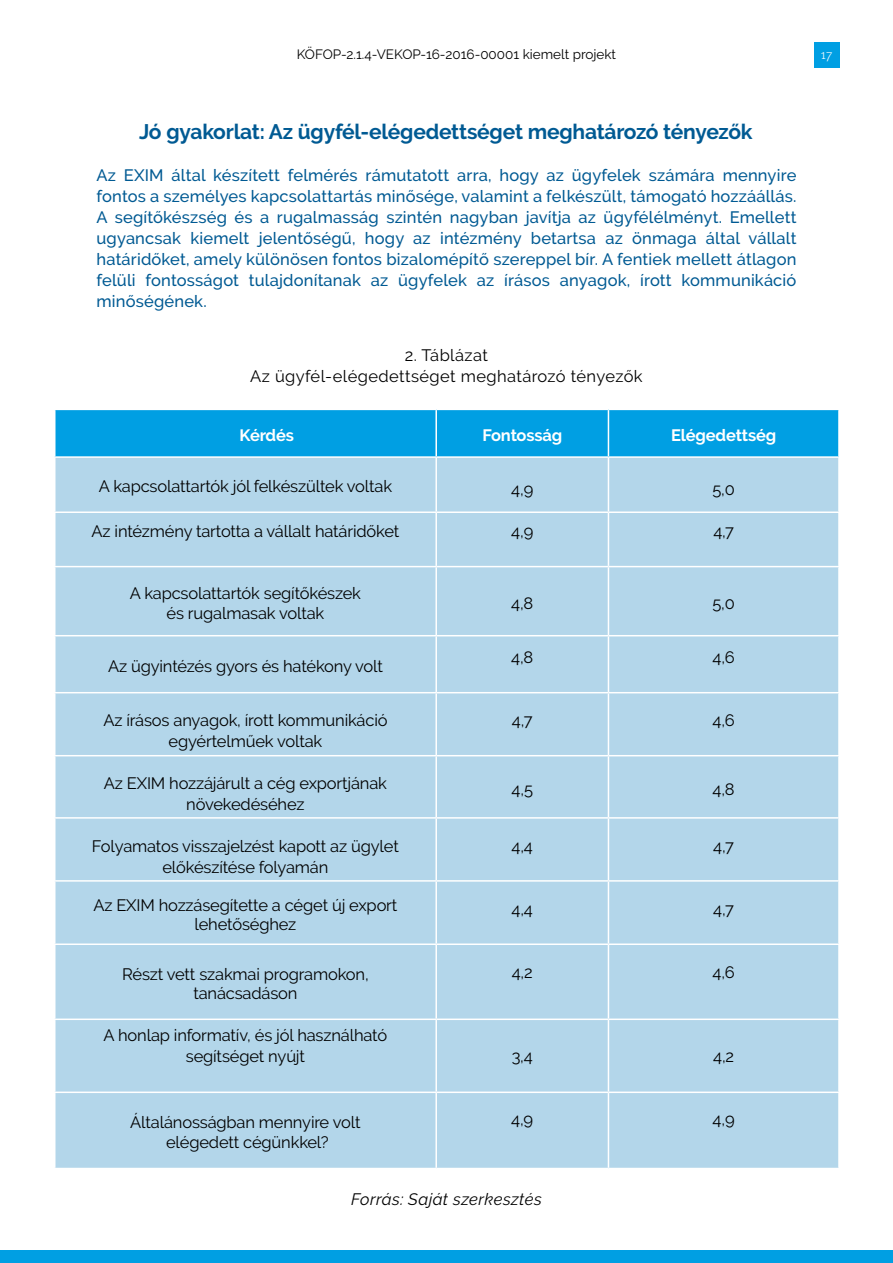
<style>
.page{position:relative;width:893px;height:1263px;background:#fff}
.page>*{position:absolute;margin:0;border:0;box-sizing:border-box;transform-origin:0 0}
.t1{font:700 21px "Raleway";letter-spacing:-.01em;color:#005a93}
.t2{font:16.5px/19.5px "Raleway";letter-spacing:-.01em;color:#000;text-align:center}
.t3{font:500 16.5px/21px "Raleway";letter-spacing:.01em;color:#005a93;text-align:justify}
.t4{font:16.5px/21px "Raleway";letter-spacing:.025em;color:#000;text-align:center}
.t5{font:700 16.5px "Raleway";letter-spacing:-.01em;color:#fff}
.t6{font:italic 16.5px "Raleway";letter-spacing:.025em;color:#000}
.t7{font:13.5px "Raleway";color:#000}
.t8{font:300 13.5px "FF Meta Pro";color:#fff}
</style>
<div class="page">
<div style="left:814px;top:43px;width:26px;height:25px;background:#009fe3"></div>
<div style="left:0;top:1250px;width:893px;height:13px;background:#009fe3"></div>
<div style="left:56px;top:410px;width:782px;height:46px;background:#009fe3"></div>
<div style="left:56px;top:458px;width:782px;height:710px;background:#b3d6ea"></div>
<hr style="left:435px;top:819px;width:2px;height:61px;background:#fff">
<hr style="left:608px;top:819px;width:1px;height:61px;background:#fff">
<hr style="left:54px;top:880px;width:382px;height:2px;background:#fff">
<hr style="left:436px;top:880px;width:172px;height:2px;background:#fff">
<hr style="left:435px;top:882px;width:2px;height:61px;background:#fff">
<hr style="left:608px;top:880px;width:232px;height:2px;background:#fff">
<hr style="left:608px;top:882px;width:1px;height:61px;background:#fff">
<hr style="left:54px;top:943px;width:382px;height:2px;background:#fff">
<hr style="left:436px;top:943px;width:172px;height:2px;background:#fff">
<hr style="left:435px;top:945px;width:2px;height:73px;background:#fff">
<hr style="left:608px;top:943px;width:232px;height:2px;background:#fff">
<hr style="left:608px;top:945px;width:1px;height:73px;background:#fff">
<hr style="left:54px;top:1018px;width:382px;height:2px;background:#fff">
<hr style="left:436px;top:1018px;width:172px;height:2px;background:#fff">
<hr style="left:435px;top:1020px;width:2px;height:71px;background:#fff">
<hr style="left:608px;top:1018px;width:232px;height:2px;background:#fff">
<hr style="left:608px;top:1020px;width:1px;height:71px;background:#fff">
<hr style="left:54px;top:1091px;width:382px;height:2px;background:#fff">
<hr style="left:436px;top:1091px;width:172px;height:2px;background:#fff">
<hr style="left:435px;top:1093px;width:2px;height:75px;background:#fff">
<hr style="left:608px;top:1091px;width:232px;height:2px;background:#fff">
<hr style="left:608px;top:1093px;width:1px;height:75px;background:#fff">
<hr style="left:435px;top:410px;width:2px;height:46px;background:#fff">
<hr style="left:608px;top:410px;width:1px;height:46px;background:#fff">
<hr style="left:435px;top:458px;width:2px;height:53px;background:#fff">
<hr style="left:608px;top:458px;width:1px;height:53px;background:#fff">
<hr style="left:54px;top:511px;width:382px;height:2px;background:#fff">
<hr style="left:436px;top:511px;width:172px;height:2px;background:#fff">
<hr style="left:435px;top:513px;width:2px;height:53px;background:#fff">
<hr style="left:608px;top:511px;width:232px;height:2px;background:#fff">
<hr style="left:608px;top:513px;width:1px;height:53px;background:#fff">
<hr style="left:54px;top:566px;width:382px;height:1px;background:#fff">
<hr style="left:436px;top:566px;width:172px;height:1px;background:#fff">
<hr style="left:435px;top:567px;width:2px;height:68px;background:#fff">
<hr style="left:608px;top:566px;width:232px;height:1px;background:#fff">
<hr style="left:608px;top:567px;width:1px;height:68px;background:#fff">
<hr style="left:54px;top:635px;width:382px;height:1px;background:#fff">
<hr style="left:436px;top:635px;width:172px;height:1px;background:#fff">
<hr style="left:435px;top:636px;width:2px;height:56px;background:#fff">
<hr style="left:608px;top:635px;width:232px;height:1px;background:#fff">
<hr style="left:608px;top:636px;width:1px;height:56px;background:#fff">
<hr style="left:54px;top:692px;width:382px;height:1px;background:#fff">
<hr style="left:436px;top:692px;width:172px;height:1px;background:#fff">
<hr style="left:435px;top:693px;width:2px;height:62px;background:#fff">
<hr style="left:608px;top:692px;width:232px;height:1px;background:#fff">
<hr style="left:608px;top:693px;width:1px;height:62px;background:#fff">
<hr style="left:54px;top:755px;width:382px;height:1px;background:#fff">
<hr style="left:436px;top:755px;width:172px;height:1px;background:#fff">
<hr style="left:435px;top:756px;width:2px;height:61px;background:#fff">
<hr style="left:608px;top:755px;width:232px;height:1px;background:#fff">
<hr style="left:608px;top:756px;width:1px;height:61px;background:#fff">
<hr style="left:54px;top:817px;width:382px;height:2px;background:#fff">
<hr style="left:436px;top:817px;width:172px;height:2px;background:#fff">
<hr style="left:608px;top:817px;width:232px;height:2px;background:#fff">
<p class="t7" style="left:297px;top:47px;width:321px">KÖFOP-2.1.4-VEKOP-16-2016-00001 kiemelt projekt</p>
<p class="t8" style="left:821px;top:44px;width:13px">17</p>
<p class="t1" style="left:139px;top:119px;width:615px">Jó gyakorlat: Az ügyfél-elégedettséget meghatározó tényezők</p>
<p class="t3" style="left:97px;top:164px;width:701px">Az EXIM által készített felmérés rámutatott arra, hogy az ügyfelek számára mennyire fontos a személyes kapcsolattartás minősége, valamint a felkészült, támogató hozzáállás.<br>A segítőkészség és a rugalmasság szintén nagyban javítja az ügyfélélményt. Emellett ugyancsak kiemelt jelentőségű, hogy az intézmény betartsa az önmaga által vállalt határidőket, amely különösen fontos bizalomépítő szereppel bír. A fentiek mellett átlagon felüli fontosságot tulajdonítanak az ügyfelek az írásos anyagok, írott kommunikáció minőségének.</p>
<p class="t4" style="left:250px;top:344px;width:394px">2. Táblázat<br>Az ügyfél-elégedettséget meghatározó tényezők</p>
<p class="t5" style="left:240px;top:426px;width:56px">Kérdés</p>
<p class="t5" style="left:482px;top:426px;width:81px">Fontosság</p>
<p class="t5" style="left:671px;top:426px;width:107px">Elégedettség</p>
<p class="t2" style="left:99px;top:477px;width:295px">A kapcsolattartók jól felkészültek voltak</p>
<p class="t2" style="left:511px;top:479px;width:24px">4,9</p>
<p class="t2" style="left:712px;top:479px;width:24px">5,0</p>
<p class="t2" style="left:92px;top:521px;width:309px">Az intézmény tartotta a vállalt határidőket</p>
<p class="t2" style="left:511px;top:521px;width:24px">4,9</p>
<p class="t2" style="left:713px;top:521px;width:22px">4,7</p>
<p class="t2" style="left:130px;top:583px;width:233px">A kapcsolattartók segítőkészek és rugalmasak voltak</p>
<p class="t2" style="left:511px;top:593px;width:24px">4,8</p>
<p class="t2" style="left:712px;top:593px;width:24px">5,0</p>
<p class="t2" style="left:108px;top:656px;width:276px">Az ügyintézés gyors és hatékony volt</p>
<p class="t2" style="left:511px;top:647px;width:24px">4,8</p>
<p class="t2" style="left:712px;top:647px;width:24px">4,6</p>
<p class="t2" style="left:103px;top:710px;width:286px;line-height:21px">Az írásos anyagok, írott kommunikáció egyértelműek voltak</p>
<p class="t2" style="left:512px;top:710px;width:22px">4,7</p>
<p class="t2" style="left:712px;top:710px;width:24px">4,6</p>
<p class="t2" style="left:104px;top:773px;width:285px;line-height:21px">Az EXIM hozzájárult a cég exportjának növekedéséhez</p>
<p class="t2" style="left:512px;top:779px;width:23px">4,5</p>
<p class="t2" style="left:713px;top:779px;width:24px">4,8</p>
<p class="t2" style="left:92px;top:836px;width:308px;line-height:21px">Folyamatos visszajelzést kapott az ügylet előkészítése folyamán</p>
<p class="t2" style="left:512px;top:836px;width:23px">4,4</p>
<p class="t2" style="left:713px;top:836px;width:22px">4,7</p>
<p class="t2" style="left:93px;top:895px;width:306px">Az EXIM hozzásegítette a céget új export lehetőséghez</p>
<p class="t2" style="left:512px;top:899px;width:23px">4,4</p>
<p class="t2" style="left:713px;top:899px;width:22px">4,7</p>
<p class="t2" style="left:122px;top:964px;width:248px">Részt vett szakmai programokon, tanácsadáson</p>
<p class="t2" style="left:512px;top:962px;width:22px">4,2</p>
<p class="t2" style="left:712px;top:962px;width:24px">4,6</p>
<p class="t2" style="left:104px;top:1025px;width:285px;line-height:21px">A honlap informatív, és jól használható segítséget nyújt</p>
<p class="t2" style="left:512px;top:1046px;width:23px">3,4</p>
<p class="t2" style="left:713px;top:1046px;width:22px">4,2</p>
<p class="t2" style="left:130px;top:1113px;width:232px">Általánosságban mennyire volt elégedett cégünkkel?</p>
<p class="t2" style="left:511px;top:1109px;width:24px">4,9</p>
<p class="t2" style="left:713px;top:1109px;width:24px">4,9</p>
<p class="t6" style="left:351px;top:1190px;width:192px">Forrás: Saját szerkesztés</p>
</div>
